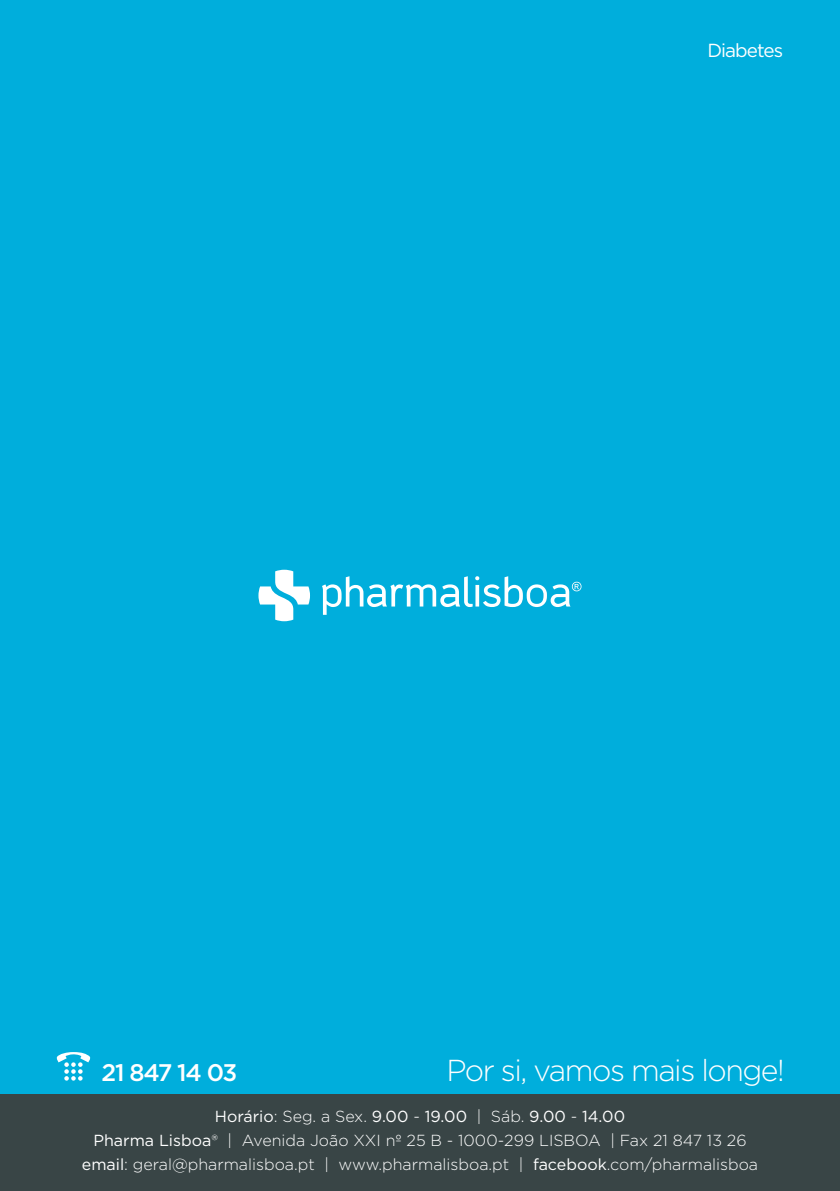
<style>
.page{position:relative;width:840px;height:1191px;background:#fff}
.page>*{position:absolute;margin:0;border:0;box-sizing:border-box;transform-origin:0 0}
.t1{font:300 30.2px "Gotham";letter-spacing:-.05em;color:#fff}
.t2{font:500 24px "Gotham";letter-spacing:-.05em;color:#fff}
.t3{font:18.8px "Gotham";letter-spacing:-.05em;color:#fff}
.t4{font:300 16px/24px "Gotham";color:#fff;text-align:center}
.s1{font-weight:400}
</style>
<div class="page">
<div style="left:0;top:0;width:839px;height:1191px;background:#00aedc"></div>
<div style="left:0;top:1094px;width:839px;height:97px;background:#394546"></div>
<svg style="left:56px;top:1052px;width:35px;height:28px"></svg>
<svg style="left:258px;top:570px;width:52px;height:51px"></svg>
<svg style="left:322px;top:576px;width:259px;height:39px"></svg>
<p class="t3" style="left:707px;top:38px;width:77px">Diabetes</p>
<h1 class="t1" style="left:446px;top:1050px;width:340px">Por si, vamos mais longe!</h1>
<p class="t4" style="left:82px;top:1103px;width:677px"><span class="s1">Horário</span>: Seg. a Sex. <span class="s1">9.00</span> - <span class="s1">19.00</span> | Sáb. <span class="s1">9.00</span> - <span class="s1">14.00<br>Pharma Lisboa</span>® | Avenida João XXI nº 25 B - 1000-299 LISBOA | Fax 21 847 13 26 <span class="s1">email</span>: geral@pharmalisboa.pt | www.pharmalisboa.pt | <span class="s1">facebook</span>.com/pharmalisboa</p>
<h2 class="t2" style="left:102px;top:1056px;width:137px">21 847 14 03</h2>
</div>
